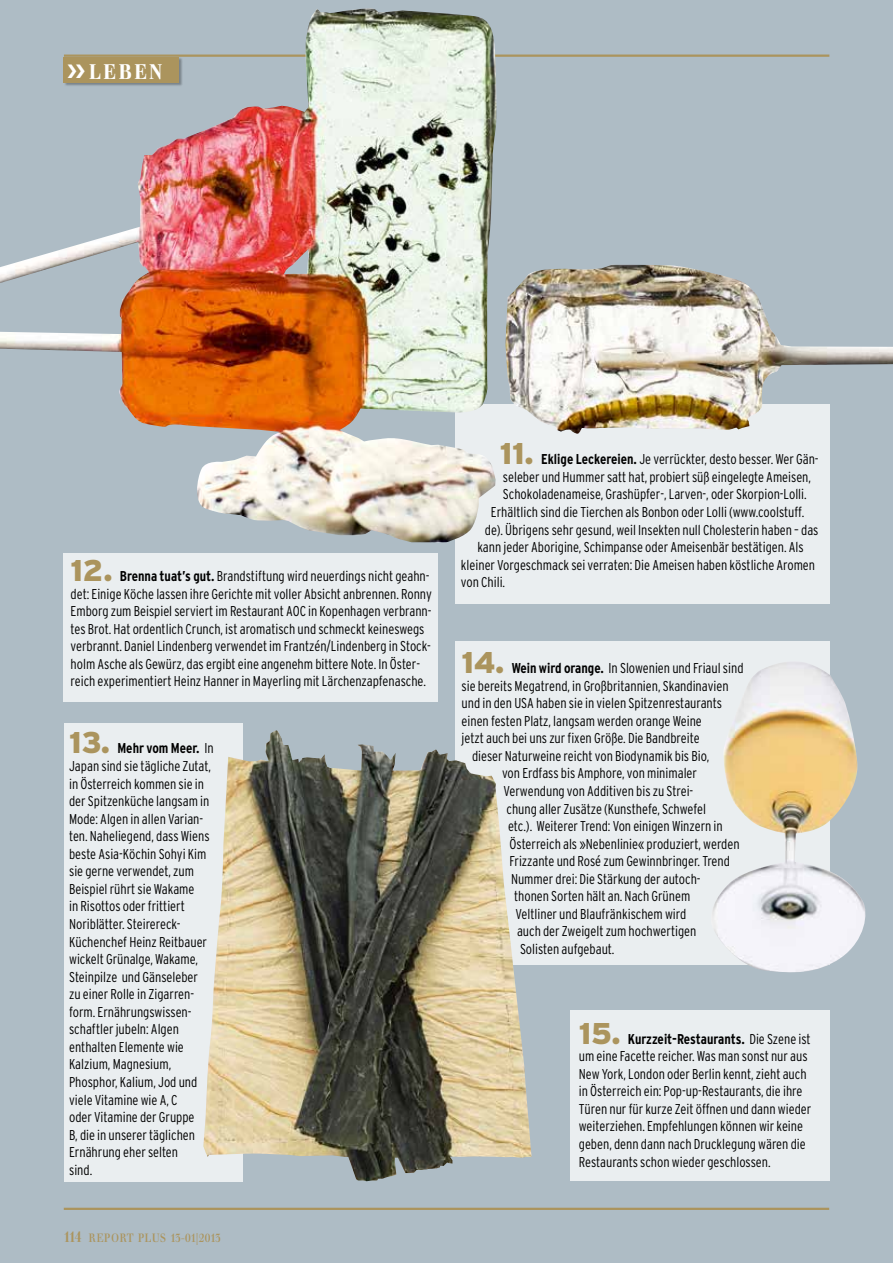
<style>
.page{position:relative;width:893px;height:1263px;background:#aebcc5}
.page>*{position:absolute;margin:0;border:0;box-sizing:border-box;transform-origin:0 0}
.t1{font:900 30px "Interstate";color:#ab945d}
.t2{font:800 21px "Walbaum Condensed";letter-spacing:.135em;color:#fff}
.t3{font:300 condensed 14.25px/17.5px "Interstate";color:#000}
.t4{font:12px "Walbaum Condensed Medium Deck";letter-spacing:.04em;color:#ab945d}
.s1{font-weight:700}
.s2{font-weight:900;font-stretch:normal;font-size:30px;color:#ab945d}
.s3{font-family:"Walbaum Condensed";font-weight:700;font-size:15px}
</style>
<div class="page">
<hr style="left:64px;top:1208px;width:765px;height:2px;background:#ab945d">
<hr style="left:64px;top:55px;width:765px;height:2px;background:#ab945d">
<div style="left:455px;top:404px;width:374px;height:200px;background:#eaeef0"></div>
<div style="left:64px;top:553px;width:374px;height:149px;background:#eaeef0"></div>
<div style="left:570px;top:1011px;width:259px;height:170px;background:#eaeef0"></div>
<div style="left:455px;top:641px;width:374px;height:323px;background:#eaeef0"></div>
<div style="left:64px;top:723px;width:178px;height:458px;background:#eaeef0"></div>
<img style="left:0;top:8px;width:763px;height:534px">
<img style="left:203px;top:730px;width:328px;height:451px">
<img style="left:708px;top:661px;width:158px;height:312px">
<svg style="left:68px;top:64px;width:17px;height:14px"></svg>
<h2 class="t2" style="left:89px;top:59px;width:74px">LEBEN</h2>
<h1 class="t1" style="left:71px;top:553px;width:44px">12.</h1>
<p class="t3" style="left:71px;top:567px;width:363px;text-indent:49px"><span class="s1">Brenna tuat’s gut.</span> Brandstiftung wird neuerdings nicht geahn&shy;det: Einige Köche lassen ihre Gerichte mit voller Absicht anbrennen. Ronny Emborg zum Beispiel serviert im Restaurant AOC in Kopenhagen verbrann&shy;tes Brot. Hat ordentlich Crunch, ist aromatisch und schmeckt keineswegs verbrannt. Daniel Lindenberg verwendet im Frantzén/Lindenberg in Stock&shy;holm Asche als Gewürz, das ergibt eine angenehm bittere Note. In Öster&shy;reich experimentiert Heinz Hanner in Mayerling mit Lärchenzapfenasche.</p>
<p class="t3" style="left:69px;top:739px;width:146px"><span class="s2">13.</span> <span class="s1">Mehr vom Meer.</span> In<br>Japan sind sie tägliche Zutat, in Österreich kommen sie in der Spitzenküche langsam in<br>Mode: Algen in allen Varian&shy;ten. Naheliegend, dass Wiens beste Asia-Köchin Sohyi Kim sie gerne verwendet, zum<br>Beispiel rührt sie Wakame<br>in Risottos oder frittiert<br>Noriblätter. Steirereck-<br>Küchenchef Heinz Reitbauer wickelt Grünalge, Wakame,<br>Steinpilze und Gänseleber<br>zu einer Rolle in Zigarren&shy;form. Ernährungswissen&shy;schaftler jubeln: Algen enthalten Elemente wie<br>Kalzium, Magnesium,<br>Phosphor, Kalium, Jod und viele Vitamine wie A, C<br>oder Vitamine der Gruppe<br>B, die in unserer täglichen<br>Ernährung eher selten<br>sind.</p>
<p class="t4" style="left:64px;top:1230px;width:158px"><span class="s3">114</span> REPORT PLUS 13-01|2013</p>
<p class="t3" style="left:500px;top:450px;width:320px"><span class="s2">11.</span> <span class="s1">Eklige Leckereien.</span> Je verrückter, desto besser. Wer Gän-</p>
<p class="t3" style="left:503px;top:468px;width:310px">seleber und Hummer satt hat, probiert süß eingelegte Ameisen,</p>
<p class="t3" style="left:503px;top:486px;width:305px">Schokoladenameise, Grashüpfer-, Larven-, oder Skorpion-Lolli.</p>
<p class="t3" style="left:491px;top:503px;width:315px">Erhältlich sind die Tierchen als Bonbon oder Lolli (www.coolstuff.</p>
<p class="t3" style="left:485px;top:521px;width:335px">de). Übrigens sehr gesund, weil Insekten null Cholesterin haben – das</p>
<p class="t3" style="left:477px;top:538px;width:328px">kann jeder Aborigine, Schimpanse oder Ameisenbär bestätigen. Als</p>
<p class="t3" style="left:461px;top:556px;width:356px">kleiner Vorgeschmack sei verraten: Die Ameisen haben köstliche Aromen</p>
<p class="t3" style="left:461px;top:573px;width:46px">von Chili.</p>
<p class="t3" style="left:462px;top:659px;width:283px"><span class="s2">14.</span> <span class="s1">Wein wird orange.</span> In Slowenien und Friaul sind</p>
<p class="t3" style="left:462px;top:677px;width:269px">sie bereits Megatrend, in Großbritannien, Skandinavien</p>
<p class="t3" style="left:462px;top:694px;width:262px">und in den USA haben sie in vielen Spitzenrestaurants</p>
<p class="t3" style="left:462px;top:712px;width:242px">einen festen Platz, langsam werden orange Weine</p>
<p class="t3" style="left:462px;top:729px;width:240px">jetzt auch bei uns zur fixen Größe. Die Bandbreite</p>
<p class="t3" style="left:472px;top:747px;width:239px">dieser Naturweine reicht von Biodynamik bis Bio,</p>
<p class="t3" style="left:502px;top:764px;width:197px">von Erdfass bis Amphore, von minimaler</p>
<p class="t3" style="left:504px;top:782px;width:191px">Verwendung von Additiven bis zu Strei-</p>
<p class="t3" style="left:507px;top:800px;width:201px">chung aller Zusätze (Kunsthefe, Schwefel</p>
<p class="t3" style="left:508px;top:817px;width:216px">etc.). Weiterer Trend: Von einigen Winzern in</p>
<p class="t3" style="left:510px;top:835px;width:232px">Österreich als »Nebenlinie« produziert, werden</p>
<p class="t3" style="left:510px;top:852px;width:222px">Frizzante und Rosé zum Gewinnbringer. Trend</p>
<p class="t3" style="left:511px;top:870px;width:190px">Nummer drei: Die Stärkung der autoch-</p>
<p class="t3" style="left:514px;top:887px;width:178px">thonen Sorten hält an. Nach Grünem</p>
<p class="t3" style="left:515px;top:905px;width:172px">Veltliner und Blaufränkischem wird</p>
<p class="t3" style="left:517px;top:922px;width:181px">auch der Zweigelt zum hochwertigen</p>
<p class="t3" style="left:520px;top:940px;width:96px">Solisten aufgebaut.</p>
<p class="t3" style="left:579px;top:1030px;width:234px"><span class="s2">15.</span> <span class="s1">Kurzzeit-Restaurants.</span> Die Szene ist um eine Facette reicher. Was man sonst nur aus New York, London oder Berlin kennt, zieht auch in Österreich ein: Pop-up-Restaurants, die ihre Türen nur für kurze Zeit öffnen und dann wieder weiterziehen. Empfehlungen können wir keine geben, denn dann nach Drucklegung wären die Restaurants schon wieder geschlossen.</p>
</div>
